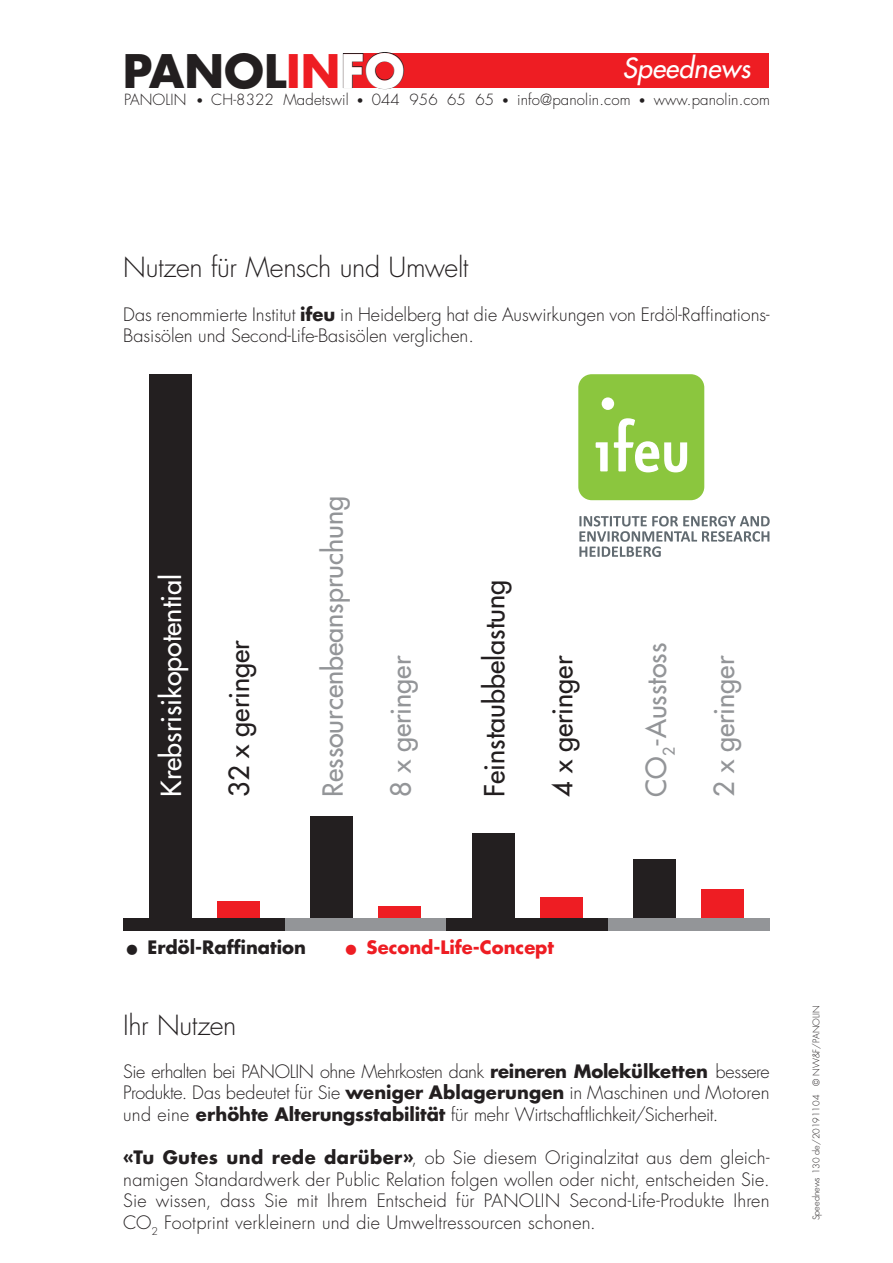
<style>
.page{position:relative;width:893px;height:1263px;background:#fff}
.page>*{position:absolute;margin:0;border:0;box-sizing:border-box;transform-origin:0 0}
.t1{font:700 45px "Futura Std";color:#231f20}
.t2{font:500 27px "Futura Std";color:#939598}
.t3{font:500 27px "Futura Std";color:#231f20}
.t4{font:300 27px "Futura Std";letter-spacing:-.015em;color:#231f20}
.t5{font:500 27px "Futura Std";color:#fff}
.t6{font:italic 500 27px "Futura Std";color:#fff}
.t7{font:300 18px/21.6px "Futura Std";color:#231f20;text-align:justify}
.t8{font:700 18px "Futura Std";color:#ee1d23}
.t9{font:700 18px "Futura Std";color:#231f20}
.t10{font:300 15px "Futura Std";letter-spacing:.01em;color:#231f20}
.t11{font:300 9px "Futura Std";color:#231f20}
.s1{color:#ee1d23}
.s2{color:#fff}
.s3{font-size:12px}
.s4{font-weight:700}
.s5{font-size:27px}
</style>
<div class="page">
<div style="left:343px;top:53px;width:425px;height:34px;background:#ee1d23"></div>
<svg style="left:343px;top:52px;width:61px;height:37px"></svg>
<div style="left:578px;top:374px;width:126px;height:126px;background:#8bc63e;border-radius:13px"></div>
<svg style="left:596px;top:442px;width:12px;height:29px"></svg>
<svg style="left:614px;top:418px;width:73px;height:54px"></svg>
<div style="left:602px;top:397px;width:12px;height:13px;background:#fff;border-radius:50%"></div>
<svg style="left:579px;top:516px;width:191px;height:41px"></svg>
<div style="left:149px;top:374px;width:42px;height:544px;background:#231f20"></div>
<div style="left:310px;top:816px;width:43px;height:102px;background:#231f20"></div>
<div style="left:472px;top:833px;width:42px;height:85px;background:#231f20"></div>
<div style="left:634px;top:859px;width:42px;height:59px;background:#231f20"></div>
<div style="left:217px;top:901px;width:42px;height:17px;background:#ee1d23"></div>
<div style="left:378px;top:906px;width:43px;height:12px;background:#ee1d23"></div>
<div style="left:540px;top:897px;width:43px;height:21px;background:#ee1d23"></div>
<div style="left:702px;top:889px;width:42px;height:29px;background:#ee1d23"></div>
<div style="left:123px;top:918px;width:162px;height:13px;background:#231f20"></div>
<div style="left:285px;top:918px;width:161px;height:13px;background:#939598"></div>
<div style="left:446px;top:918px;width:162px;height:13px;background:#231f20"></div>
<div style="left:608px;top:918px;width:162px;height:13px;background:#939598"></div>
<h1 class="t1" style="left:123px;top:41px;width:283px">PANOL<span class="s1">IN</span><span class="s2">FO</span></h1>
<h2 class="t6" style="left:623px;top:51px;width:129px">Speednews</h2>
<p class="t10" style="left:124px;top:91px;width:647px">PANOLIN <span class="s3">•</span> CH-8322 Madetswil <span class="s3">•</span> 044 956 65 65 <span class="s3">•</span> info@panolin.com <span class="s3">•</span> www.panolin.com</p>
<h2 class="t4" style="left:123px;top:251px;width:347px">Nutzen für Mensch und Umwelt</h2>
<p class="t7" style="left:123px;top:304px;width:648px">Das renommierte Institut <span class="s4">ifeu</span> in Heidelberg hat die Auswirkungen von Erdöl-Raffinations-<br>Basisölen und Second-Life-Basisölen verglichen.</p>
<h2 class="t5" style="left:154px;top:797px;width:224px;rotate:-90deg">Krebsrisikopotential</h2>
<h2 class="t3" style="left:222px;top:797px;width:158px;rotate:-90deg">32 x geringer</h2>
<h2 class="t2" style="left:316px;top:797px;width:302px;rotate:-90deg">Ressourcenbeanspruchung</h2>
<h2 class="t2" style="left:384px;top:797px;width:142px;rotate:-90deg">8 x geringer</h2>
<h2 class="t3" style="left:478px;top:797px;width:218px;rotate:-90deg">Feinstaubbelastung</h2>
<h2 class="t3" style="left:546px;top:797px;width:142px;rotate:-90deg">4 x geringer</h2>
<h2 class="t2" style="left:639px;top:797px;width:155px;rotate:-90deg">CO<sub>2</sub>-Ausstoss</h2>
<h2 class="t2" style="left:707px;top:797px;width:142px;rotate:-90deg">2 x geringer</h2>
<p class="t9" style="left:123px;top:935px;width:185px"><span class="s5">•</span> Erdöl-Raffination</p>
<p class="t8" style="left:342px;top:935px;width:214px"><span class="s5">•</span> Second-Life-Concept</p>
<h2 class="t4" style="left:123px;top:1008px;width:115px">Ihr Nutzen</h2>
<p class="t7" style="left:123px;top:1061px;width:648px">Sie erhalten bei PANOLIN ohne Mehrkosten dank <span class="s4">reineren Molekülketten</span> bessere Produkte. Das bedeutet für Sie <span class="s4">weniger Ablagerungen</span> in Maschinen und Motoren und eine <span class="s4">erhöhte Alterungsstabilität</span> für mehr Wirtschaftlichkeit/Sicherheit.</p>
<p class="t7" style="left:123px;top:1147px;width:648px"><span class="s4">«Tu Gutes und rede darüber»</span>, ob Sie diesem Originalzitat aus dem gleich&shy;namigen Standardwerk der Public Relation folgen wollen oder nicht, entscheiden Sie.<br>Sie wissen, dass Sie mit Ihrem Entscheid für PANOLIN Second-Life-Produkte Ihren CO<sub>2</sub> Footprint verkleinern und die Umweltressourcen schonen.</p>
<p class="t11" style="left:811px;top:1220px;width:216px;rotate:-90deg">Speednews 130 de/20191104 © NW&amp;F/PANOLIN</p>
</div>
